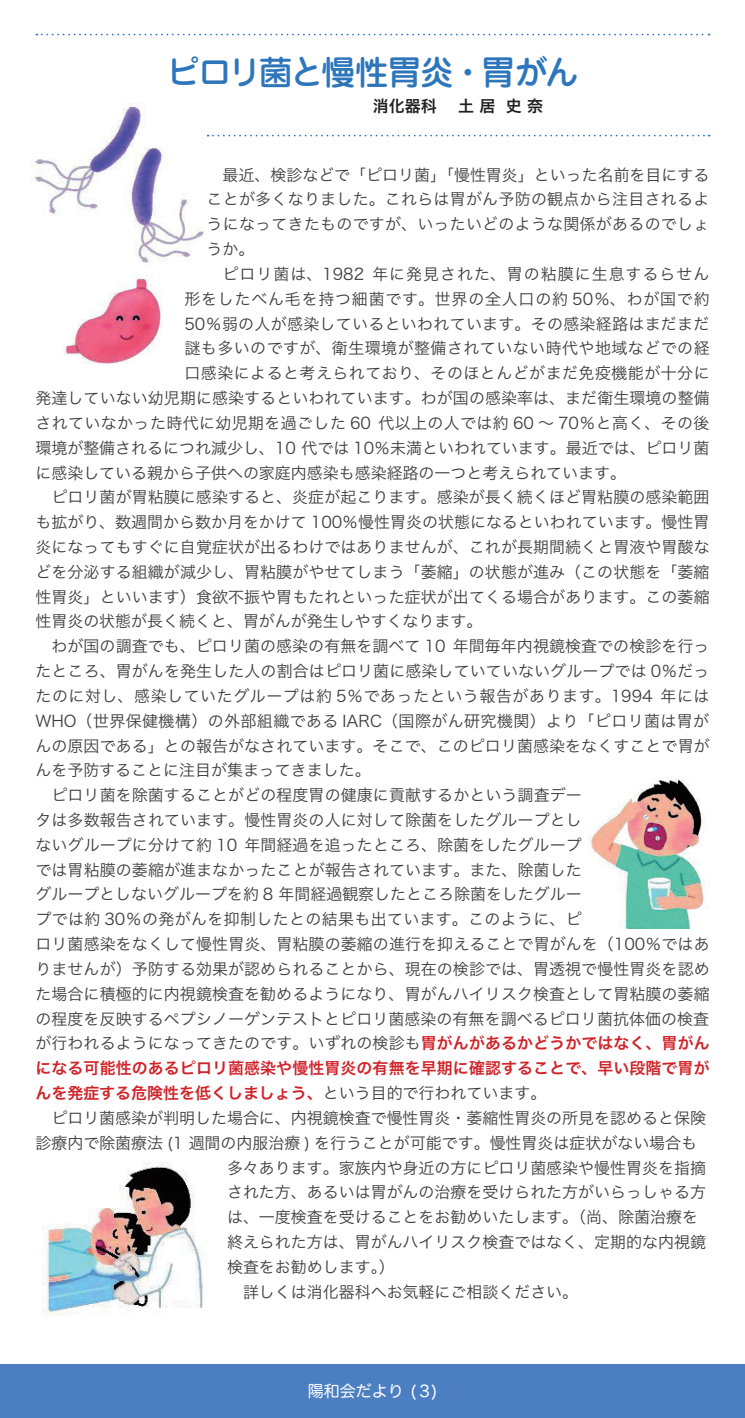
<style>
.page{position:relative;width:745px;height:1418px;background:#fff}
.page>*{position:absolute;margin:0;border:0;box-sizing:border-box;transform-origin:0 0}
.t1{font:500 33.62px "Jun 34 Pro";letter-spacing:-.065em;color:#2e76bc}
.t2{font:16px/24.8px "Hira Kaku Pro N W3";letter-spacing:.005em;color:#3e3e3f;text-align:justify}
.t3{font:16px "Hira Kaku Pro N W3";letter-spacing:.025em;color:#3e3e3f}
.t4{font:16px/24.8px "Hira Kaku Pro N W6";letter-spacing:.005em;color:#d1232a}
.t5{font:16px "Hira Kaku Pro N W3";letter-spacing:.03em;color:#3e3e3f}
.t6{font:16px "Hira Kaku Pro N W3";letter-spacing:.035em;color:#3e3e3f}
.t7{font:16px "Hira Kaku Pro N W3";letter-spacing:.05em;color:#3e3e3f}
.t8{font:16px "Hira Kaku Pro N W3";letter-spacing:.06em;color:#3e3e3f}
.t9{font:16px "Hira Maru Pro N W4";color:#fff}
.t10{font:16px "Hira Kaku Pro N W6";color:#231f20}
.s1{font-family:"Hira Kaku Pro N W6";color:#d1232a}
.s2{font-family:"Hira Kaku Pro N W3";color:#3e3e3f}
</style>
<div class="page">
<div style="left:0;top:1363px;width:744px;height:54px;background:#4b7fc1"></div>
<svg style="left:36px;top:34px;width:673px;height:1px"></svg>
<svg style="left:207px;top:135px;width:502px;height:1px"></svg>
<img style="left:43px;top:1162px;width:160px;height:153px">
<img style="left:64px;top:277px;width:98px;height:87px">
<img style="left:590px;top:778px;width:115px;height:150px">
<img style="left:32px;top:103px;width:172px;height:160px">
<h1 class="t1" style="left:166px;top:45px;width:413px">ピロリ菌と慢性胃炎・胃がん</h1>
<p class="t10" style="left:372px;top:91px;width:172px">消化器科 　土 居 史 奈</p>
<p class="t2" style="left:206px;top:161px;width:504px;text-indent:16px">最近、検診などで「ピロリ菌」「慢性胃炎」といった名前を目にすることが多くなりました。これらは胃がん予防の観点から注目されるようになってきたものですが、いったいどのような関係があるのでしょうか。</p>
<p class="t8" style="left:222px;top:260px;width:488px">ピロリ菌は、1982 年に発見された、胃の粘膜に生息するらせん</p>
<p class="t7" style="left:184px;top:284px;width:526px">形をしたべん毛を持つ細菌です。世界の全人口の約 50％、わが国で約</p>
<p class="t2" style="left:184px;top:310px;width:526px">50％弱の人が感染しているといわれています。その感染経路はまだまだ</p>
<p class="t5" style="left:184px;top:334px;width:526px">謎も多いのですが、衛生環境が整備されていない時代や地域などでの経</p>
<p class="t5" style="left:184px;top:359px;width:526px">口感染によると考えられており、そのほとんどがまだ免疫機能が十分に</p>
<p class="t2" style="left:35px;top:384px;width:675px">発達していない幼児期に感染するといわれています。わが国の感染率は、まだ衛生環境の整備</p>
<p class="t3" style="left:35px;top:408px;width:675px">されていなかった時代に幼児期を過ごした 60 代以上の人では約 60 ～ 70％と高く、その後</p>
<p class="t2" style="left:35px;top:434px;width:675px">環境が整備されるにつれ減少し、10 代では 10％未満といわれています。最近では、ピロリ菌</p>
<p class="t2" style="left:35px;top:459px;width:591px">に感染している親から子供への家庭内感染も感染経路の一つと考えられています。</p>
<p class="t2" style="left:51px;top:484px;width:659px">ピロリ菌が胃粘膜に感染すると、炎症が起こります。感染が長く続くほど胃粘膜の感染範囲</p>
<p class="t2" style="left:35px;top:508px;width:675px">も拡がり、数週間から数か月をかけて 100％慢性胃炎の状態になるといわれています。慢性胃</p>
<p class="t2" style="left:35px;top:533px;width:675px">炎になってもすぐに自覚症状が出るわけではありませんが、これが長期間続くと胃液や胃酸な</p>
<p class="t2" style="left:35px;top:558px;width:675px">どを分泌する組織が減少し、胃粘膜がやせてしまう「萎縮」の状態が進み（この状態を「萎縮</p>
<p class="t2" style="left:35px;top:583px;width:675px">性胃炎」といいます）食欲不振や胃もたれといった症状が出てくる場合があります。この萎縮</p>
<p class="t2" style="left:35px;top:608px;width:448px">性胃炎の状態が長く続くと、胃がんが発生しやすくなります。</p>
<p class="t2" style="left:51px;top:632px;width:659px">わが国の調査でも、ピロリ菌の感染の有無を調べて 10 年間毎年内視鏡検査での検診を行っ</p>
<p class="t2" style="left:35px;top:657px;width:675px">たところ、胃がんを発生した人の割合はピロリ菌に感染していていないグループでは 0％だっ</p>
<p class="t6" style="left:35px;top:681px;width:675px">たのに対し、感染していたグループは約 5％であったという報告があります。1994 年には</p>
<p class="t3" style="left:35px;top:706px;width:674px">WHO（世界保健機構）の外部組織である IARC（国際がん研究機関）より「ピロリ菌は胃が</p>
<p class="t2" style="left:35px;top:732px;width:675px">んの原因である」との報告がなされています。そこで、このピロリ菌感染をなくすことで胃が</p>
<p class="t2" style="left:35px;top:756px;width:336px">んを予防することに注目が集まってきました。</p>
<p class="t2" style="left:51px;top:781px;width:531px">ピロリ菌を除菌することがどの程度胃の健康に貢献するかという調査デー</p>
<p class="t2" style="left:35px;top:806px;width:547px">タは多数報告されています。慢性胃炎の人に対して除菌をしたグループとし</p>
<p class="t2" style="left:35px;top:831px;width:547px">ないグループに分けて約 10 年間経過を追ったところ、除菌をしたグループ</p>
<p class="t2" style="left:35px;top:856px;width:547px">では胃粘膜の萎縮が進まなかったことが報告されています。また、除菌した</p>
<p class="t2" style="left:35px;top:881px;width:547px">グループとしないグループを約 8 年間経過観察したところ除菌をしたグルー</p>
<p class="t3" style="left:35px;top:905px;width:547px">プでは約 30％の発がんを抑制したとの結果も出ています。このように、ピ</p>
<p class="t2" style="left:35px;top:930px;width:675px">ロリ菌感染をなくして慢性胃炎、胃粘膜の萎縮の進行を抑えることで胃がんを（100％ではあ</p>
<p class="t2" style="left:35px;top:955px;width:675px">りませんが）予防する効果が認められることから、現在の検診では、胃透視で慢性胃炎を認め</p>
<p class="t2" style="left:35px;top:980px;width:675px">た場合に積極的に内視鏡検査を勧めるようになり、胃がんハイリスク検査として胃粘膜の萎縮</p>
<p class="t2" style="left:35px;top:1005px;width:674px">の程度を反映するペプシノーゲンテストとピロリ菌感染の有無を調べるピロリ菌抗体価の検査</p>
<p class="t2" style="left:35px;top:1029px;width:675px">が行われるようになってきたのです。いずれの検診も<span class="s1">胃がんがあるかどうかではなく、胃がん</span></p>
<p class="t4" style="left:35px;top:1055px;width:675px">になる可能性のあるピロリ菌感染や慢性胃炎の有無を早期に確認することで、早い段階で胃がんを発症する危険性を低くしましょう、<span class="s2">という目的で行われています。</span></p>
<p class="t2" style="left:51px;top:1104px;width:655px">ピロリ菌感染が判明した場合に、内視鏡検査で慢性胃炎・萎縮性胃炎の所見を認めると保険</p>
<p class="t2" style="left:35px;top:1129px;width:662px">診療内で除菌療法 (1 週間の内服治療 ) を行うことが可能です。慢性胃炎は症状がない場合も</p>
<p class="t2" style="left:227px;top:1153px;width:480px">多々あります。家族内や身近の方にピロリ菌感染や慢性胃炎を指摘</p>
<p class="t2" style="left:227px;top:1178px;width:480px">された方、あるいは胃がんの治療を受けられた方がいらっしゃる方</p>
<p class="t2" style="left:227px;top:1203px;width:472px">は、一度検査を受けることをお勧めいたします。（尚、除菌治療を</p>
<p class="t2" style="left:227px;top:1228px;width:480px">終えられた方は、胃がんハイリスク検査ではなく、定期的な内視鏡</p>
<p class="t2" style="left:227px;top:1253px;width:169px">検査をお勧めします。）</p>
<p class="t2" style="left:243px;top:1278px;width:336px">詳しくは消化器科へお気軽にご相談ください。</p>
<p class="t9" style="left:308px;top:1376px;width:131px">陽和会だより ( 3)</p>
</div>
